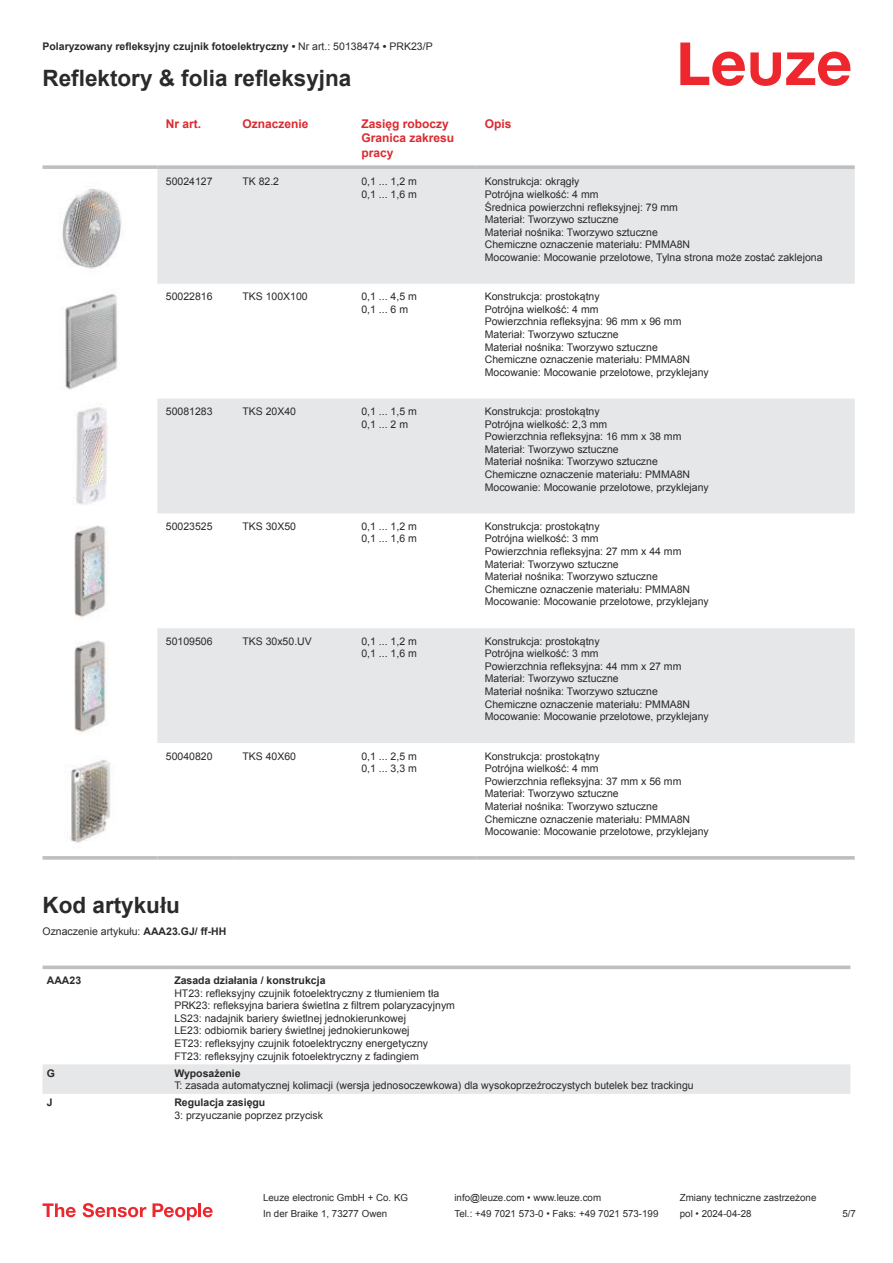
<style>
.page{position:relative;width:893px;height:1263px;background:#fff}
.page>*{position:absolute;margin:0;border:0;box-sizing:border-box;transform-origin:0 0}
.t1{font:700 22.5px "Arial";color:#2b292a}
.t2{font:700 12px/14.4px "Arial";color:#db2a30}
.t3{font:10.5px/12.6px "Arial";color:#2b292a}
.t4{font:700 10.5px "Arial";color:#2b292a}
.t5{font:9.75px "Arial";color:#2b292a}
.s1{font-weight:400}
.s2{font-weight:700}
</style>
<div class="page">
<svg style="left:680px;top:43px;width:170px;height:43px"></svg>
<svg style="left:157px;top:169px;width:698px;height:574px;fill:#e6e7e9"></svg>
<svg style="left:43px;top:165px;width:114px;height:4px"></svg>
<svg style="left:157px;top:165px;width:77px;height:4px"></svg>
<svg style="left:234px;top:165px;width:119px;height:4px"></svg>
<svg style="left:353px;top:165px;width:123px;height:4px"></svg>
<svg style="left:476px;top:165px;width:379px;height:4px;background:#c3c5c7"></svg>
<svg style="left:43px;top:856px;width:114px;height:4px"></svg>
<svg style="left:157px;top:856px;width:77px;height:4px"></svg>
<svg style="left:234px;top:856px;width:119px;height:4px"></svg>
<svg style="left:353px;top:856px;width:123px;height:4px"></svg>
<svg style="left:476px;top:856px;width:379px;height:4px;background:#c3c5c7"></svg>
<img style="left:62px;top:189px;width:60px;height:80px">
<img style="left:65px;top:294px;width:53px;height:96px">
<img style="left:73px;top:407px;width:34px;height:98px">
<img style="left:74px;top:525px;width:34px;height:94px">
<img style="left:74px;top:640px;width:34px;height:94px">
<img style="left:70px;top:759px;width:41px;height:84px">
<div style="left:43px;top:1064px;width:807px;height:30px;background:#e6e7e9"></div>
<svg style="left:43px;top:965px;width:127px;height:4px"></svg>
<svg style="left:170px;top:965px;width:680px;height:4px;background:#c6c7c9"></svg>
<svg style="left:43px;top:1203px;width:33px;height:14px"></svg>
<svg style="left:83px;top:1203px;width:63px;height:14px"></svg>
<svg style="left:153px;top:1203px;width:44px;height:17px"></svg>
<hr style="left:198px;top:1203px;width:3px;height:14px;background:#ed272d">
<svg style="left:203px;top:1207px;width:10px;height:10px"></svg>
<p class="t4" style="left:43px;top:43px;width:392px">Polaryzowany refleksyjny czujnik fotoelektryczny • <span class="s1">Nr art.: 50138474</span> • <span class="s1">PRK23/P</span></p>
<h1 class="t1" style="left:43px;top:70px;width:310px">Reflektory &amp; folia refleksyjna</h1>
<p class="t2" style="left:166px;top:116px;width:37px">Nr art.</p>
<p class="t2" style="left:242px;top:117px;width:68px">Oznaczenie</p>
<p class="t2" style="left:361px;top:116px;width:94px">Zasięg roboczy<br>Granica zakresu pracy</p>
<p class="t2" style="left:485px;top:117px;width:28px">Opis</p>
<p class="t3" style="left:166px;top:176px;width:48px">50024127</p>
<p class="t3" style="left:242px;top:176px;width:38px">TK 82.2</p>
<p class="t3" style="left:361px;top:176px;width:57px">0,1 ... 1,2 m<br>0,1 ... 1,6 m</p>
<p class="t3" style="left:485px;top:175px;width:339px">Konstrukcja: okrągły<br>Potrójna wielkość: 4 mm<br>Średnica powierzchni refleksyjnej: 79 mm<br>Materiał: Tworzywo sztuczne<br>Materiał nośnika: Tworzywo sztuczne<br>Chemiczne oznaczenie materiału: PMMA8N<br>Mocowanie: Mocowanie przelotowe, Tylna strona może zostać zaklejona</p>
<p class="t3" style="left:166px;top:291px;width:48px">50022816</p>
<p class="t3" style="left:242px;top:290px;width:67px">TKS 100X100</p>
<p class="t3" style="left:361px;top:291px;width:57px">0,1 ... 4,5 m<br>0,1 ... 6 m</p>
<p class="t3" style="left:485px;top:290px;width:226px">Konstrukcja: prostokątny<br>Potrójna wielkość: 4 mm<br>Powierzchnia refleksyjna: 96 mm x 96 mm Materiał: Tworzywo sztuczne<br>Materiał nośnika: Tworzywo sztuczne Chemiczne oznaczenie materiału: PMMA8N Mocowanie: Mocowanie przelotowe, przyklejany</p>
<p class="t3" style="left:166px;top:406px;width:48px">50081283</p>
<p class="t3" style="left:242px;top:405px;width:55px">TKS 20X40</p>
<p class="t3" style="left:361px;top:406px;width:57px">0,1 ... 1,5 m<br>0,1 ... 2 m</p>
<p class="t3" style="left:485px;top:405px;width:226px">Konstrukcja: prostokątny<br>Potrójna wielkość: 2,3 mm<br>Powierzchnia refleksyjna: 16 mm x 38 mm Materiał: Tworzywo sztuczne<br>Materiał nośnika: Tworzywo sztuczne Chemiczne oznaczenie materiału: PMMA8N Mocowanie: Mocowanie przelotowe, przyklejany</p>
<p class="t3" style="left:166px;top:521px;width:48px">50023525</p>
<p class="t3" style="left:242px;top:520px;width:55px">TKS 30X50</p>
<p class="t3" style="left:361px;top:521px;width:57px">0,1 ... 1,2 m<br>0,1 ... 1,6 m</p>
<p class="t3" style="left:485px;top:520px;width:226px">Konstrukcja: prostokątny<br>Potrójna wielkość: 3 mm<br>Powierzchnia refleksyjna: 27 mm x 44 mm Materiał: Tworzywo sztuczne<br>Materiał nośnika: Tworzywo sztuczne Chemiczne oznaczenie materiału: PMMA8N Mocowanie: Mocowanie przelotowe, przyklejany</p>
<p class="t3" style="left:166px;top:635px;width:48px">50109506</p>
<p class="t3" style="left:242px;top:635px;width:71px">TKS 30x50.UV</p>
<p class="t3" style="left:361px;top:636px;width:57px">0,1 ... 1,2 m<br>0,1 ... 1,6 m</p>
<p class="t3" style="left:485px;top:635px;width:226px">Konstrukcja: prostokątny<br>Potrójna wielkość: 3 mm<br>Powierzchnia refleksyjna: 44 mm x 27 mm Materiał: Tworzywo sztuczne<br>Materiał nośnika: Tworzywo sztuczne Chemiczne oznaczenie materiału: PMMA8N Mocowanie: Mocowanie przelotowe, przyklejany</p>
<p class="t3" style="left:166px;top:750px;width:48px">50040820</p>
<p class="t3" style="left:242px;top:749px;width:55px">TKS 40X60</p>
<p class="t3" style="left:361px;top:750px;width:57px">0,1 ... 2,5 m<br>0,1 ... 3,3 m</p>
<p class="t3" style="left:485px;top:749px;width:226px">Konstrukcja: prostokątny<br>Potrójna wielkość: 4 mm<br>Powierzchnia refleksyjna: 37 mm x 56 mm Materiał: Tworzywo sztuczne<br>Materiał nośnika: Tworzywo sztuczne Chemiczne oznaczenie materiału: PMMA8N Mocowanie: Mocowanie przelotowe, przyklejany</p>
<h1 class="t1" style="left:43px;top:889px;width:139px">Kod artykułu</h1>
<p class="t3" style="left:43px;top:925px;width:185px">Oznaczenie artykułu: <span class="s2">AAA23.GJ/ ff-HH</span></p>
<p class="t4" style="left:47px;top:973px;width:36px">AAA23</p>
<p class="t4" style="left:174px;top:973px;width:153px">Zasada działania / konstrukcja</p>
<p class="t3" style="left:174px;top:986px;width:282px">HT23: refleksyjny czujnik fotoelektryczny z tłumieniem tła PRK23: refleksyjna bariera świetlna z filtrem polaryzacyjnym LS23: nadajnik bariery świetlnej jednokierunkowej<br>LE23: odbiornik bariery świetlnej jednokierunkowej<br>ET23: refleksyjny czujnik fotoelektryczny energetyczny FT23: refleksyjny czujnik fotoelektryczny z fadingiem</p>
<p class="t4" style="left:47px;top:1069px;width:10px">G</p>
<p class="t4" style="left:174px;top:1065px;width:68px">Wyposażenie</p>
<p class="t3" style="left:174px;top:1079px;width:521px">T: zasada automatycznej kolimacji (wersja jednosoczewkowa) dla wysokoprzeźroczystych butelek bez trackingu</p>
<p class="t4" style="left:47px;top:1098px;width:7px">J</p>
<p class="t4" style="left:174px;top:1095px;width:93px">Regulacja zasięgu</p>
<p class="t3" style="left:174px;top:1109px;width:150px">3: przyuczanie poprzez przycisk</p>
<p class="t5" style="left:263px;top:1191px;width:146px">Leuze electronic GmbH + Co. KG</p>
<p class="t5" style="left:454px;top:1191px;width:148px">info@leuze.com • www.leuze.com</p>
<p class="t5" style="left:680px;top:1191px;width:138px">Zmiany techniczne zastrzeżone</p>
<p class="t5" style="left:263px;top:1210px;width:126px">In der Braike 1, 73277 Owen</p>
<p class="t5" style="left:454px;top:1207px;width:205px">Tel.: +49 7021 573-0 • Faks: +49 7021 573-199</p>
<p class="t5" style="left:680px;top:1207px;width:73px">pol • 2024-04-28</p>
<p class="t5" style="left:842px;top:1210px;width:15px">5 /7</p>
</div>
